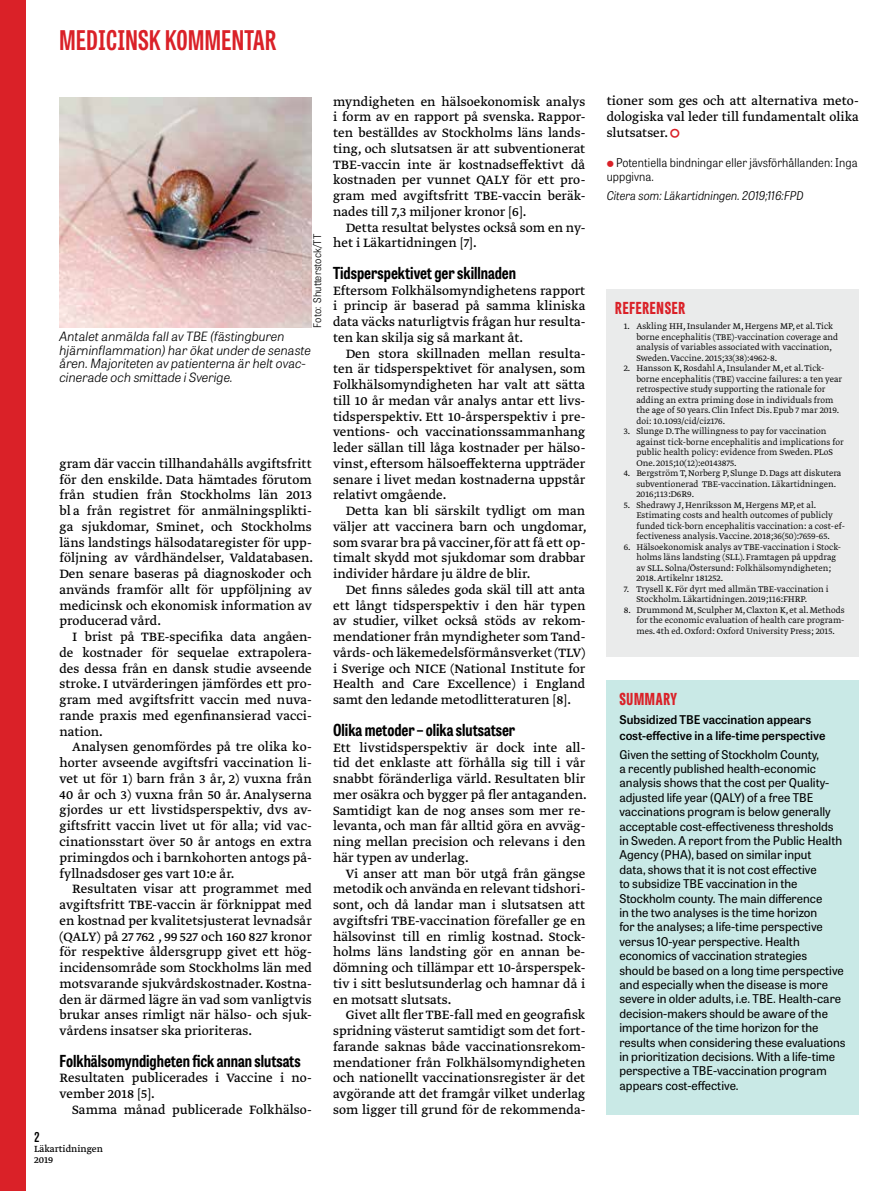
<style>
.page{position:relative;width:893px;height:1191px;background:#fff}
.page>*{position:absolute;margin:0;border:0;box-sizing:border-box;transform-origin:0 0}
.t1{font:700 27px "Tablet Gothic Compressed";letter-spacing:.02em;color:#da2128}
.t2{font:700 16.5px "Tablet Gothic Condensed";color:#000}
.t3{font:800 16.5px "Tablet Gothic Compressed";letter-spacing:.045em;color:#da2128}
.t4{font:14.25px/15.8px "Greta Text Pro Regular Min";color:#000;text-align:justify}
.t5{font:600 13.5px "Tablet Gothic Condensed";color:#000}
.t6{font:italic 300 12.75px/13.5px "Tablet Gothic";color:#000}
.t7{font:12px/14.4px "Tablet Gothic";color:#000}
.t8{font:600 12px/15.8px "Tablet Gothic";color:#000}
.t9{font:300 12px/14.2px "Tablet Gothic Narrow";letter-spacing:.005em;color:#000}
.t10{font:italic 300 12px "Tablet Gothic Narrow";color:#000}
.t11{font:300 10.5px "Tablet Gothic Narrow";color:#000}
.t12{font:10.5px/10.5px "Greta Text Pro";color:#000}
.t13{font:9.75px/10.5px "Greta Text Pro Light Min";color:#000}
.s1{color:#da2128}
</style>
<div class="page">
<div style="left:0;top:0;width:26px;height:1191px;background:#da2128"></div>
<img style="left:60px;top:98px;width:252px;height:229px">
<div style="left:607px;top:289px;width:252px;height:368px;background:#eaebeb"></div>
<div style="left:607px;top:680px;width:252px;height:434px;background:#c9e9e6"></div>
<h1 class="t1" style="left:60px;top:22px;width:218px">MEDICINSK KOMMENTAR</h1>
<p class="t11" style="left:310px;top:327px;width:95px;rotate:-90deg">Foto: Shutterstock/TT</p>
<p class="t6" style="left:60px;top:329px;width:253px">Antalet anmälda fall av TBE (fästingburen hjärninflammation) har ökat under de senaste åren. Majoriteten av patienterna är helt ovac&shy;cinerade och smittade i Sverige.</p>
<p class="t4" style="left:60px;top:456px;width:255px">gram där vaccin tillhandahålls avgiftsfritt för den enskilde. Data hämtades förutom från studien från Stockholms län 2013 bl a från registret för anmälningsplikti&shy;ga sjukdomar, Sminet, och Stockholms läns landstings hälsodataregister för upp&shy;följning av vårdhändelser, Valdatabasen.<br>Den senare baseras på diagnoskoder och används framför allt för uppföljning av medicinsk och ekonomisk information av producerad vård.</p>
<p class="t4" style="left:60px;top:629px;width:254px;text-indent:13px">I brist på TBE-specifika data angåen&shy;de kostnader för sequelae extrapolera&shy;des dessa från en dansk studie avseende stroke. I utvärderingen jämfördes ett pro&shy;gram med avgiftsfritt vaccin med nuva&shy;rande praxis med egenfinansierad vacci&shy;nation.</p>
<p class="t4" style="left:60px;top:740px;width:254px;text-indent:13px">Analysen genomfördes på tre olika ko&shy;horter avseende avgiftsfri vaccination li&shy;vet ut för 1) barn från 3 år, 2) vuxna från 40 år och 3) vuxna från 50 år. Analyserna gjordes ur ett livstidsperspektiv, dvs av&shy;giftsfritt vaccin livet ut för alla; vid vac&shy;cinationsstart över 50 år antogs en extra primingdos och i barnkohorten antogs på&shy;fyllnadsdoser ges vart 10:e år.</p>
<p class="t4" style="left:60px;top:881px;width:254px;text-indent:13px">Resultaten visar att programmet med avgiftsfritt TBE-vaccin är förknippat med en kostnad per kvalitetsjusterat levnadsår (QALY) på 27 762 , 99 527 och 160 827 kronor för respektive åldersgrupp givet ett hög&shy;incidensområde som Stockholms län med motsvarande sjukvårdskostnader. Kostna&shy;den är därmed lägre än vad som vanligtvis brukar anses rimligt när hälso- och sjuk&shy;vårdens insatser ska prioriteras.</p>
<p class="t2" style="left:60px;top:1049px;width:243px">Folkhälsomyndigheten fick annan slutsats</p>
<p class="t4" style="left:60px;top:1070px;width:254px">Resultaten publicerades i Vaccine i no&shy;vember 2018 [5].</p>
<p class="t4" style="left:72px;top:1102px;width:240px">Samma månad publicerade Folkhälso-</p>
<p class="t5" style="left:34px;top:1127px;width:7px">2</p>
<p class="t12" style="left:34px;top:1144px;width:70px">Läkartidningen<br>2019</p>
<p class="t4" style="left:333px;top:94px;width:254px">myndigheten en hälsoekonomisk analys i form av en rapport på svenska. Rappor&shy;ten beställdes av Stockholms läns lands&shy;ting, och slutsatsen är att subventionerat TBE-vaccin inte är kostnadseffektivt då kostnaden per vunnet QALY för ett pro&shy;gram med avgiftsfritt TBE-vaccin beräk&shy;nades till 7,3 miljoner kronor [6].</p>
<p class="t4" style="left:333px;top:220px;width:254px;text-indent:13px">Detta resultat belystes också som en ny&shy;het i Läkartidningen [7].</p>
<p class="t2" style="left:333px;top:261px;width:185px">Tidsperspektivet ger skillnaden</p>
<p class="t4" style="left:333px;top:283px;width:254px">Eftersom Folkhälsomyndighetens rapport i princip är baserad på samma kliniska data väcks naturligtvis frågan hur resulta&shy;ten kan skilja sig så markant åt.</p>
<p class="t4" style="left:333px;top:346px;width:254px;text-indent:13px">Den stora skillnaden mellan resulta&shy;ten är tidsperspektivet för analysen, som Folkhälsomyndigheten har valt att sätta till 10 år medan vår analys antar ett livs&shy;tidsperspektiv. Ett 10-årsperspektiv i pre&shy;ventions- och vaccinationssammanhang leder sällan till låga kostnader per hälso&shy;vinst, eftersom hälsoeffekterna uppträder senare i livet medan kostnaderna uppstår relativt omgående.</p>
<p class="t4" style="left:333px;top:503px;width:255px;text-indent:13px">Detta kan bli särskilt tydligt om man väljer att vaccinera barn och ungdomar, som svarar bra på vacciner, för att få ett op&shy;timalt skydd mot sjukdomar som drabbar individer hårdare ju äldre de blir.</p>
<p class="t4" style="left:333px;top:582px;width:254px;text-indent:13px">Det finns således goda skäl till att anta ett långt tidsperspektiv i den här typen av studier, vilket också stöds av rekom&shy;mendationer från myndigheter som Tand&shy;vårds- och läkemedelsförmånsverket (TLV) i Sverige och NICE (National Institute for Health and Care Excellence) i England samt den ledande metodlitteraturen [8].</p>
<p class="t2" style="left:333px;top:718px;width:184px">Olika metoder – olika slutsatser</p>
<p class="t4" style="left:333px;top:740px;width:255px">Ett livstidsperspektiv är dock inte all&shy;tid det enklaste att förhålla sig till i vår snabbt föränderliga värld. Resultaten blir mer osäkra och bygger på fler antaganden.<br>Samtidigt kan de nog anses som mer re&shy;levanta, och man får alltid göra en avväg&shy;ning mellan precision och relevans i den här typen av underlag.</p>
<p class="t4" style="left:333px;top:866px;width:254px;text-indent:13px">Vi anser att man bör utgå från gängse metodik och använda en relevant tidshori&shy;sont, och då landar man i slutsatsen att avgiftsfri TBE-vaccination förefaller ge en hälsovinst till en rimlig kostnad. Stock&shy;holms läns landsting gör en annan be&shy;dömning och tillämpar ett 10-årsperspek&shy;tiv i sitt beslutsunderlag och hamnar då i en motsatt slutsats.</p>
<p class="t4" style="left:333px;top:1007px;width:254px;text-indent:13px">Givet allt fler TBE-fall med en geografisk spridning västerut samtidigt som det fort&shy;farande saknas både vaccinationsrekom&shy;mendationer från Folkhälsomyndigheten och nationellt vaccinationsregister är det avgörande att det framgår vilket underlag som ligger till grund för de rekommenda-</p>
<p class="t4" style="left:607px;top:94px;width:254px">tioner som ges och att alternativa meto&shy;dologiska val leder till fundamentalt olika slutsatser. <span class="s1">▲</span></p>
<p class="t9" style="left:607px;top:155px;width:253px;text-indent:9px">Potentiella bindningar eller jävsförhållanden: Inga uppgivna.</p>
<p class="t10" style="left:607px;top:187px;width:198px">Citera som: Läkartidningen. 2019;116:FPD</p>
<p class="t3" style="left:615px;top:297px;width:72px">REFERENSER</p>
<p class="t13" style="left:636px;top:321px;width:203px;text-indent:-13px">1. Askling HH, Insulander M, Hergens MP, et al. Tick borne encephalitis (TBE)-vaccination coverage and analysis of variables associated with vaccination, Sweden. Vaccine. 2015;33(38):4962-8.</p>
<p class="t13" style="left:636px;top:363px;width:207px;text-indent:-13px">2. Hansson K, Rosdahl A, Insulander M, et al. Tick&shy;borne encephalitis (TBE) vaccine failures: a ten year retrospective study supporting the rationale for adding an extra priming dose in individuals from the age of 50 years. Clin Infect Dis. Epub 7 mar 2019. doi: 10.1093/cid/ciz176.</p>
<p class="t13" style="left:636px;top:426px;width:209px;text-indent:-13px">3. Slunge D. The willingness to pay for vaccination against tick-borne encephalitis and implications for public health policy: evidence from Sweden. PLoS One. 2015;10(12):e0143875.</p>
<p class="t13" style="left:636px;top:468px;width:207px;text-indent:-13px">4. Bergström T, Norberg P, Slunge D. Dags att diskutera subventionerad TBE-vaccination. Läkartidningen.<br>2016;113:D6R9.</p>
<p class="t13" style="left:636px;top:500px;width:210px;text-indent:-13px">5. Shedrawy J, Henriksson M, Hergens MP, et al.<br>Estimating costs and health outcomes of publicly funded tick-born encephalitis vaccination: a cost-ef&shy;fectiveness analysis. Vaccine. 2018;36(50):7659-65.</p>
<p class="t13" style="left:636px;top:542px;width:206px;text-indent:-13px">6. Hälsoekonomisk analys av TBE-vaccination i Stock&shy;holms läns landsting (SLL). Framtagen på uppdrag av SLL. Solna/Östersund: Folkhälsomyndigheten; 2018. Artikelnr 181252.</p>
<p class="t13" style="left:636px;top:584px;width:194px;text-indent:-13px">7. Trysell K. För dyrt med allmän TBE-vaccination i<br>Stockholm. Läkartidningen. 2019;116:FHRP.</p>
<p class="t13" style="left:636px;top:605px;width:210px;text-align:justify;text-indent:-13px">8. Drummond M, Sculpher M, Claxton K, et al. Methods for the economic evaluation of health care program&shy;mes. 4th ed. Oxford: Oxford University Press; 2015.</p>
<p class="t3" style="left:619px;top:688px;width:59px">SUMMARY</p>
<p class="t8" style="left:619px;top:711px;width:207px">Subsidized TBE vaccination appears cost-effective in a life-time perspective</p>
<p class="t7" style="left:619px;top:746px;width:228px">Given the setting of Stockholm County,<br>a recently published health-economic analysis shows that the cost per Quality&shy;adjusted life year (QALY) of a free TBE vaccinations program is below generally acceptable cost-effectiveness thresholds in Sweden. A report from the Public Health Agency (PHA), based on similar input<br>data, shows that it is not cost effective<br>to subsidize TBE vaccination in the Stockholm county. The main difference<br>in the two analyses is the time horizon<br>for the analyses; a life-time perspective versus 10-year perspective. Health economics of vaccination strategies<br>should be based on a long time perspective and especially when the disease is more severe in older adults, i.e. TBE. Health-care decision-makers should be aware of the importance of the time horizon for the results when considering these evaluations in prioritization decisions. With a life-time perspective a TBE-vaccination program appears cost-effective.</p>
</div>
